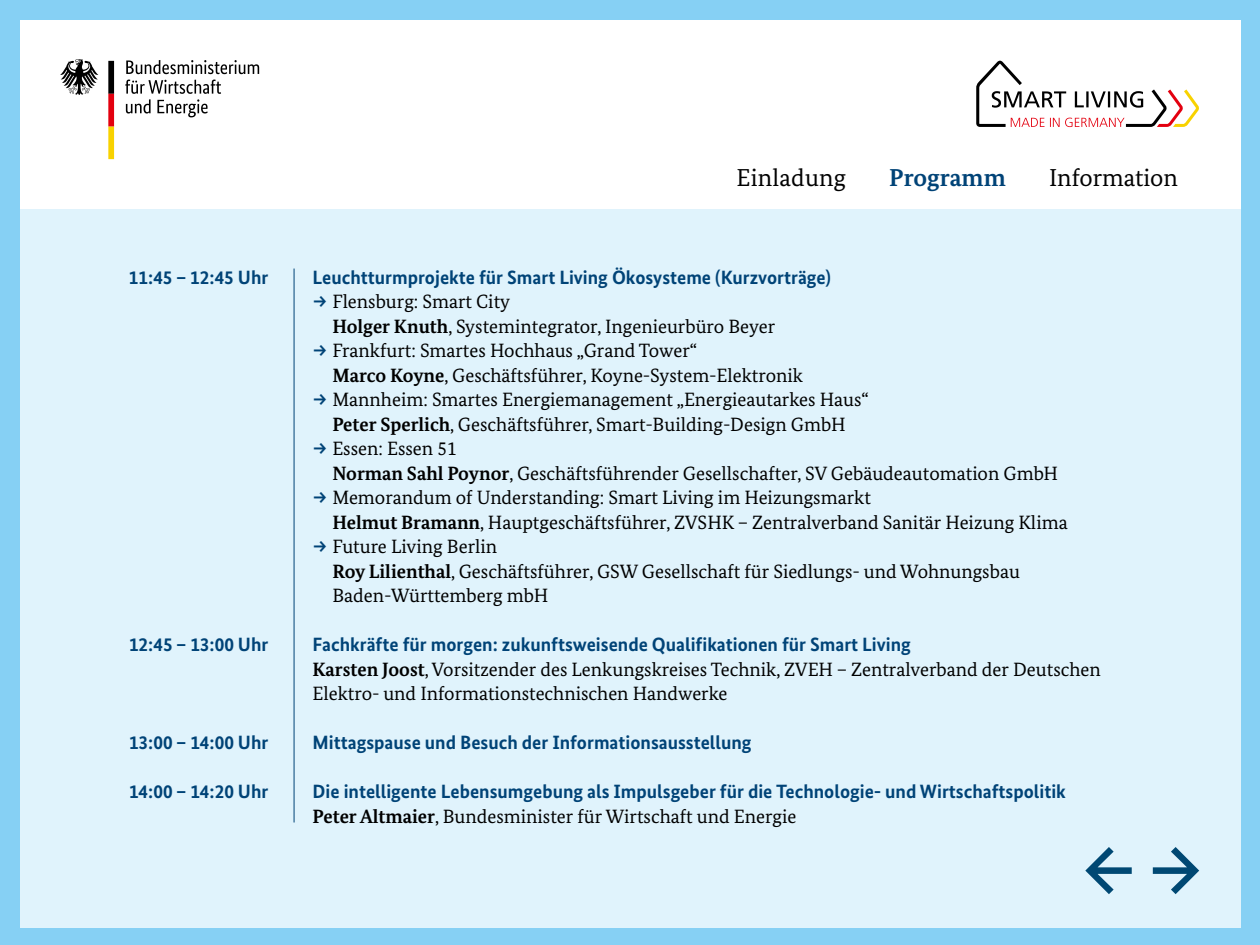
<style>
.page{position:relative;width:1260px;height:945px;background:#fff}
.page>*{position:absolute;margin:0;border:0;box-sizing:border-box;transform-origin:0 0}
.t1{font:24.5px "Bundes Serif";color:#000}
.t2{font:700 24.5px "Bundes Serif";color:#004377}
.t3{font:19.25px/24.5px "Bundes Serif";color:#000}
.t4{font:700 19.25px "Bundes Sans";color:#004377}
.s1{font-weight:700}
</style>
<div class="page">
<div style="left:0;top:0;width:1260px;height:945px;background:linear-gradient(to right,#86d0f4,#87d0f4)"></div>
<div style="left:20px;top:198px;width:1220px;height:730px;background:#e0f3fc"></div>
<div style="left:20px;top:20px;width:1220px;height:188px;background:#fff"></div>
<svg style="left:125px;top:60px;width:135px;height:58px"></svg>
<svg style="left:60px;top:59px;width:39px;height:36px"></svg>
<svg style="left:108px;top:60px;width:7px;height:100px"></svg>
<svg style="left:976px;top:60px;width:223px;height:67px"></svg>
<hr style="left:294px;top:269px;width:1px;height:553px;background:#004377">
<svg style="left:1153px;top:847px;width:46px;height:47px"></svg>
<svg style="left:1085px;top:847px;width:47px;height:47px"></svg>
<p class="t1" style="left:737px;top:162px;width:111px">Einladung</p>
<p class="t2" style="left:889px;top:162px;width:118px">Programm</p>
<p class="t1" style="left:1049px;top:162px;width:130px">Information</p>
<p class="t4" style="left:129px;top:265px;width:141px">11:45 – 12:45 Uhr</p>
<p class="t4" style="left:313px;top:265px;width:520px">Leuchtturmprojekte für Smart Living Ökosysteme (Kurzvorträge)</p>
<p class="t3" style="left:332px;top:289px;width:737px">Flensburg: Smart City<br><span class="s1">Holger Knuth</span>, Systemintegrator, Ingenieurbüro Beyer<br>Frankfurt: Smartes Hochhaus „Grand Tower“<br><span class="s1">Marco Koyne</span>, Geschäftsführer, Koyne-System-Elektronik<br>Mannheim: Smartes Energiemanagement „Energieautarkes Haus“<br><span class="s1">Peter Sperlich</span>, Geschäftsführer, Smart-Building-Design GmbH<br>Essen: Essen 51<br><span class="s1">Norman Sahl Poynor</span>, Geschäftsführender Gesellschafter, SV Gebäudeautomation GmbH Memorandum of Understanding: Smart Living im Heizungsmarkt<br><span class="s1">Helmut Bramann</span>, Hauptgeschäftsführer, ZVSHK – Zentralverband Sanitär Heizung Klima Future Living Berlin<br><span class="s1">Roy Lilienthal</span>, Geschäftsführer, GSW Gesellschaft für Siedlungs- und Wohnungsbau Baden-Württemberg mbH</p>
<p class="t4" style="left:129px;top:633px;width:141px">12:45 – 13:00 Uhr</p>
<p class="t4" style="left:313px;top:633px;width:600px">Fachkräfte für morgen: zukunftsweisende Qualifikationen für Smart Living</p>
<p class="t3" style="left:313px;top:657px;width:790px"><span class="s1">Karsten Joost</span>, Vorsitzender des Lenkungskreises Technik, ZVEH – Zentralverband der Deutschen<br>Elektro- und Informationstechnischen Handwerke</p>
<p class="t4" style="left:129px;top:731px;width:141px">13:00 – 14:00 Uhr</p>
<p class="t4" style="left:313px;top:731px;width:441px">Mittagspause und Besuch der Informationsausstellung</p>
<p class="t4" style="left:129px;top:780px;width:141px">14:00 – 14:20 Uhr</p>
<p class="t4" style="left:313px;top:780px;width:755px">Die intelligente Lebensumgebung als Impulsgeber für die Technologie- und Wirtschaftspolitik</p>
<p class="t3" style="left:313px;top:804px;width:485px"><span class="s1">Peter Altmaier</span>, Bundesminister für Wirtschaft und Energie</p>
</div>
